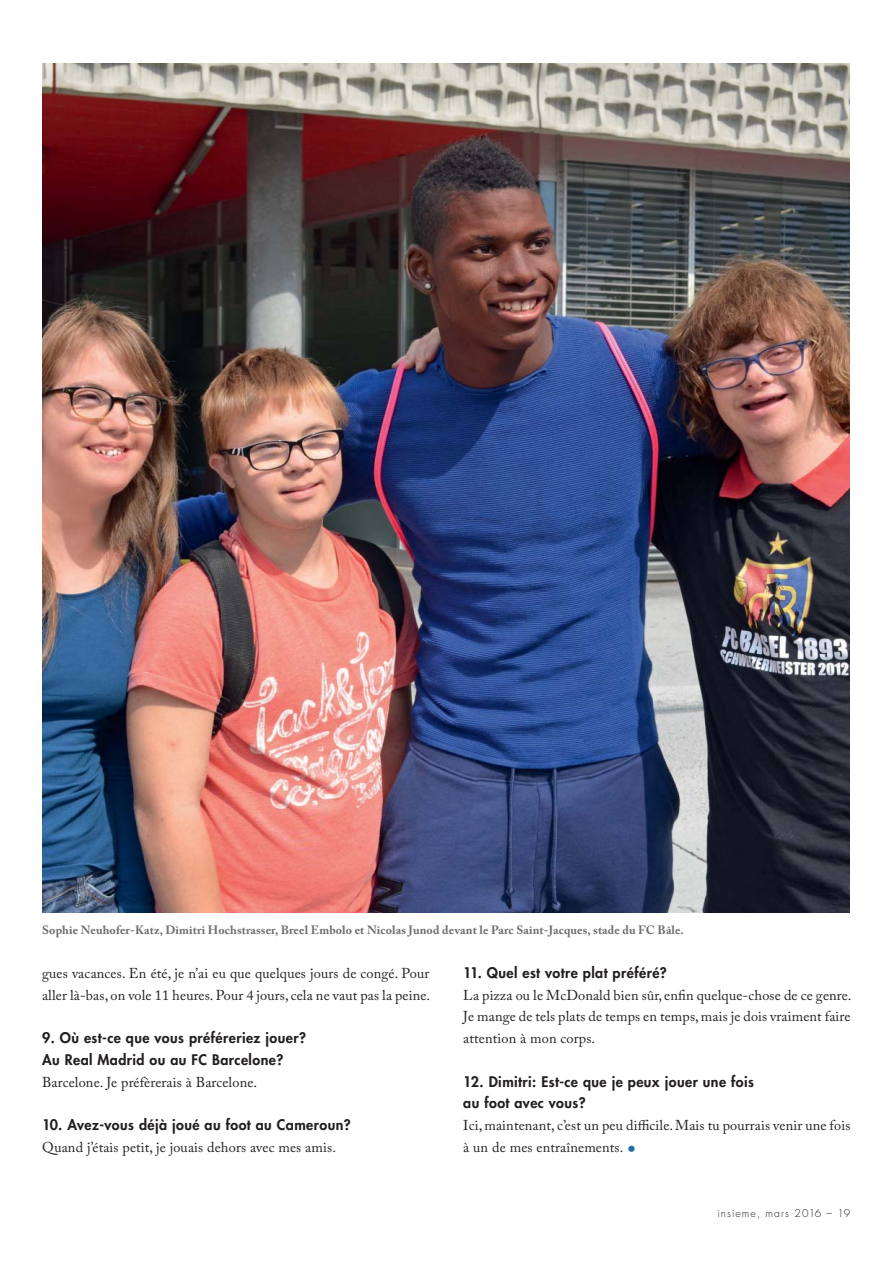
<style>
.page{position:relative;width:893px;height:1262px;background:#fff}
.page>*{position:absolute;margin:0;border:0;box-sizing:border-box;transform-origin:0 0}
.t1{font:14.25px/21.8px "Adobe Caslon Pro";letter-spacing:.01em;color:#231f20}
.t2{font:800 14.25px/21.8px "Futura Std";letter-spacing:.03em;color:#231f20}
.t3{font:700 12px "Adobe Caslon Pro";letter-spacing:.01em;color:#6d6e70}
.t4{font:300 10.5px "Futura Std";letter-spacing:.1em;color:#231f20}
.s1{font-family:"Futura Std";font-weight:300;font-size:16.5px;color:#1e6ea6}
</style>
<div class="page">
<img style="left:42px;top:64px;width:807px;height:849px">
<p class="t3" style="left:42px;top:926px;width:643px">Sophie Neuhofer-Katz, Dimitri Hochstrasser, Breel Embolo et Nicolas Junod devant le Parc Saint-Jacques, stade du FC Bâle.</p>
<p class="t1" style="left:42px;top:964px;width:389px">gues vacances. En été, je n’ai eu que quelques jours de congé. Pour aller là-bas, on vole 11 heures. Pour 4 jours, cela ne vaut pas la peine.</p>
<p class="t2" style="left:42px;top:1028px;width:265px">9. Où est-ce que vous préféreriez jouer?<br>Au Real Madrid ou au FC Barcelone?</p>
<p class="t1" style="left:42px;top:1072px;width:216px">Barcelone. Je préfèrerais à Barcelone.</p>
<p class="t2" style="left:42px;top:1115px;width:310px">10. Avez-vous déjà joué au foot au Cameroun?</p>
<p class="t1" style="left:42px;top:1138px;width:295px">Quand j’étais petit, je jouais dehors avec mes amis.</p>
<p class="t2" style="left:463px;top:963px;width:205px">11. Quel est votre plat préféré?</p>
<p class="t1" style="left:463px;top:985px;width:389px;text-align:justify">La pizza ou le McDonald bien sûr, enfin quelque-chose de ce genre.<br>Je mange de tels plats de temps en temps, mais je dois vraiment faire attention à mon corps.</p>
<p class="t2" style="left:463px;top:1071px;width:292px">12. Dimitri: Est-ce que je peux jouer une fois au foot avec vous?</p>
<p class="t1" style="left:463px;top:1116px;width:388px">Ici, maintenant, c’est un peu difficile. Mais tu pourrais venir une fois à un de mes entraînements. <span class="s1">•</span></p>
<p class="t4" style="left:717px;top:1208px;width:135px">insieme, mars 2016 – 19</p>
</div>
